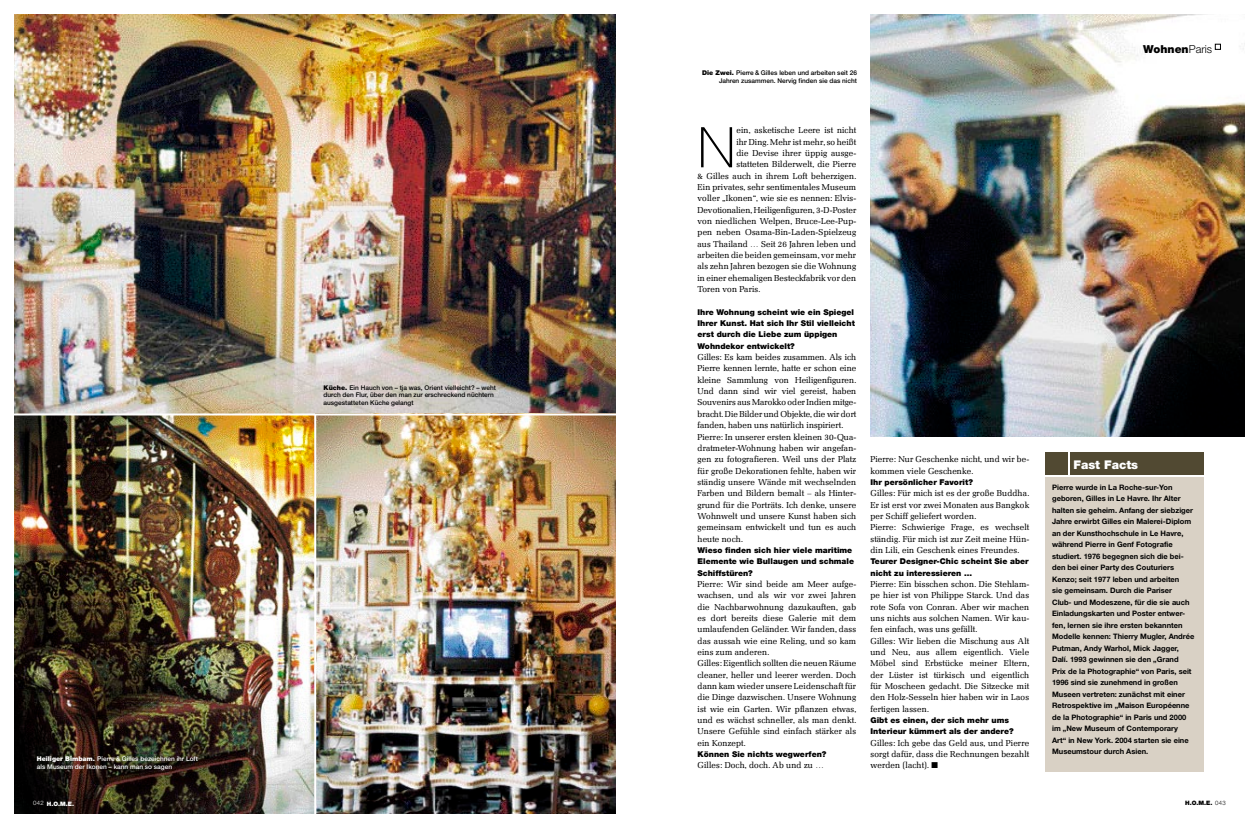
<style>
.page{position:relative;width:1259px;height:828px;background:#fff}
.page>*{position:absolute;margin:0;border:0;box-sizing:border-box;transform-origin:0 0}
.Lauftext{font:100 56.1px "Helvetica Neue";color:#000}
.Kasten_Head{font:900 12px "Helvetica Neue";color:#fff}
.Überzeile{font:900 11px "Helvetica Neue";color:#000}
.Lauftext-2{font:8.5px/11.3px "Melior BQ";color:#000;text-align:justify}
.Story_Frage{font:900 8px/11.3px "Helvetica Neue";color:#000}
.Kasten_Lauftext{font:700 7.5px/11.5px "Helvetica Neue";color:#000}
.Kasten_Head-2{font:500 6.5px/7.5px "Helvetica Neue";color:#000;text-align:right}
.Kasten_Head-3{font:500 6.5px/7.5px "Helvetica Neue";color:#fff}
.t1{font:900 6px "Helvetica Neue";color:#000}
.t2{font:900 6px "Helvetica Neue";color:#fff}
.t3{font:300 6px "Helvetica Neue";color:#fff}
.s1{font-weight:900}
.s2{font-weight:300}
</style>
<div class="page">
<img style="left:14px;top:415px;width:300px;height:399px">
<img style="left:870px;top:14px;width:374px;height:423px">
<img style="left:14px;top:14px;width:601px;height:399px">
<svg style="left:1215px;top:44px;width:5px;height:6px"></svg>
<img style="left:316px;top:415px;width:299px;height:399px">
<div style="left:1045px;top:477px;width:158px;height:295px;background:#d9d1c5"></div>
<div style="left:1070px;top:452px;width:134px;height:23px;background:#514932"></div>
<div style="left:1045px;top:452px;width:22px;height:23px;background:#514932"></div>
<p class="Kasten_Head-2" style="left:324px;top:383px;width:174px;text-align:left"><span class="s1">Küche.</span> Ein Hauch von – tja was, Orient vielleicht? – weht durch den Flur, über den man zur erschreckend nüchtern ausgestatteten Küche gelangt</p>
<p class="Kasten_Head-3" style="left:37px;top:755px;width:162px"><span class="s1">Heiliger Bimbam.</span> Pierre &amp; Gilles bezeichnen ihr Loft als Museum der Ikonen – kann man so sagen</p>
<p class="t3" style="left:33px;top:799px;width:12px">042</p>
<p class="t2" style="left:47px;top:800px;width:29px">H.O.M.E.</p>
<p class="Kasten_Head-2" style="left:702px;top:69px;width:156px"><span class="s1">Die Zwei.</span> Pierre &amp; Gilles leben und arbeiten seit 26<br>Jahren zusammen. Nervig finden sie das nicht</p>
<p class="Lauftext" style="left:697px;top:115px;width:40px">N</p>
<p class="Lauftext-2" style="left:736px;top:125px;width:121px">ein, asketische Leere ist nicht</p>
<p class="Lauftext-2" style="left:736px;top:136px;width:121px">ihr Ding. Mehr ist mehr, so heißt</p>
<p class="Lauftext-2" style="left:736px;top:148px;width:121px">die Devise ihrer üppig ausge-</p>
<p class="Lauftext-2" style="left:736px;top:159px;width:121px">statteten Bilderwelt, die Pierre</p>
<p class="Lauftext-2" style="left:697px;top:170px;width:160px">&amp; Gilles auch in ihrem Loft beherzigen.</p>
<p class="Lauftext-2" style="left:697px;top:182px;width:160px">Ein privates, sehr sentimentales Museum</p>
<p class="Lauftext-2" style="left:697px;top:193px;width:160px">voller „Ikonen“, wie sie es nennen: Elvis-</p>
<p class="Lauftext-2" style="left:697px;top:204px;width:160px">Devotionalien, Heiligenfiguren, 3-D-Poster</p>
<p class="Lauftext-2" style="left:697px;top:216px;width:160px">von niedlichen Welpen, Bruce-Lee-Pup-</p>
<p class="Lauftext-2" style="left:697px;top:227px;width:160px">pen neben Osama-Bin-Laden-Spielzeug</p>
<p class="Lauftext-2" style="left:697px;top:238px;width:160px">aus Thailand … Seit 26 Jahren leben und</p>
<p class="Lauftext-2" style="left:697px;top:250px;width:160px">arbeiten die beiden gemeinsam, vor mehr</p>
<p class="Lauftext-2" style="left:697px;top:261px;width:160px">als zehn Jahren bezogen sie die Wohnung</p>
<p class="Lauftext-2" style="left:697px;top:272px;width:160px">in einer ehemaligen Besteckfabrik vor den</p>
<p class="Lauftext-2" style="left:697px;top:284px;width:65px">Toren von Paris.</p>
<p class="Story_Frage" style="left:697px;top:306px;width:159px">Ihre Wohnung scheint wie ein Spiegel Ihrer Kunst. Hat sich Ihr Stil vielleicht erst durch die Liebe zum üppigen Wohndekor entwickelt?</p>
<p class="Lauftext-2" style="left:697px;top:352px;width:160px">Gilles: Es kam beides zusammen. Als ich Pierre kennen lernte, hatte er schon eine kleine Sammlung von Heiligenfiguren.<br>Und dann sind wir viel gereist, haben Souvenirs aus Marokko oder Indien mitge&shy;bracht. Die Bilder und Objekte, die wir dort fanden, haben uns natürlich inspiriert.</p>
<p class="Lauftext-2" style="left:697px;top:431px;width:160px">Pierre: In unserer ersten kleinen 30-Qua&shy;dratmeter-Wohnung haben wir angefan&shy;gen zu fotografieren. Weil uns der Platz für große Dekorationen fehlte, haben wir ständig unsere Wände mit wechselnden Farben und Bildern bemalt – als Hinter&shy;grund für die Porträts. Ich denke, unsere Wohnwelt und unsere Kunst haben sich gemeinsam entwickelt und tun es auch heute noch.</p>
<p class="Story_Frage" style="left:697px;top:544px;width:158px">Wieso finden sich hier viele maritime<br>Elemente wie Bullaugen und schmale<br>Schiffstüren?</p>
<p class="Lauftext-2" style="left:697px;top:578px;width:160px">Pierre: Wir sind beide am Meer aufge&shy;wachsen, und als wir vor zwei Jahren die Nachbarwohnung dazukauften, gab es dort bereits diese Galerie mit dem umlaufenden Geländer. Wir fanden, dass das aussah wie eine Reling, und so kam eins zum anderen.</p>
<p class="Lauftext-2" style="left:697px;top:658px;width:160px">Gilles: Eigentlich sollten die neuen Räume cleaner, heller und leerer werden. Doch dann kam wieder unsere Leidenschaft für die Dinge dazwischen. Unsere Wohnung ist wie ein Garten. Wir pflanzen etwas, und es wächst schneller, als man denkt.<br>Unsere Gefühle sind einfach stärker als ein Konzept.</p>
<p class="Story_Frage" style="left:697px;top:748px;width:130px">Können Sie nichts wegwerfen?</p>
<p class="Lauftext-2" style="left:697px;top:760px;width:128px">Gilles: Doch, doch. Ab und zu …</p>
<p class="Lauftext-2" style="left:870px;top:454px;width:160px">Pierre: Nur Geschenke nicht, und wir be&shy;kommen viele Geschenke.</p>
<p class="Story_Frage" style="left:870px;top:476px;width:104px">Ihr persönlicher Favorit?</p>
<p class="Lauftext-2" style="left:870px;top:488px;width:160px">Gilles: Für mich ist es der große Buddha.<br>Er ist erst vor zwei Monaten aus Bangkok per Schiff geliefert worden.</p>
<p class="Lauftext-2" style="left:870px;top:522px;width:160px">Pierre: Schwierige Frage, es wechselt ständig. Für mich ist zur Zeit meine Hün&shy;din Lili, ein Geschenk eines Freundes.</p>
<p class="Story_Frage" style="left:870px;top:556px;width:160px">Teurer Designer-Chic scheint Sie aber nicht zu interessieren …</p>
<p class="Lauftext-2" style="left:870px;top:578px;width:160px">Pierre: Ein bisschen schon. Die Stehlam&shy;pe hier ist von Philippe Starck. Und das rote Sofa von Conran. Aber wir machen uns nichts aus solchen Namen. Wir kau&shy;fen einfach, was uns gefällt.</p>
<p class="Lauftext-2" style="left:870px;top:635px;width:160px">Gilles: Wir lieben die Mischung aus Alt und Neu, aus allem eigentlich. Viele Möbel sind Erbstücke meiner Eltern, der Lüster ist türkisch und eigentlich für Moscheen gedacht. Die Sitzecke mit den Holz-Sesseln hier haben wir in Laos fertigen lassen.</p>
<p class="Story_Frage" style="left:870px;top:714px;width:145px">Gibt es einen, der sich mehr ums<br>Interieur kümmert als der andere?</p>
<p class="Lauftext-2" style="left:870px;top:737px;width:160px">Gilles: Ich gebe das Geld aus, und Pierre sorgt dafür, dass die Rechnungen bezahlt werden (lacht). ■</p>
<p class="Überzeile" style="left:1143px;top:42px;width:70px">Wohnen<span class="s2">Paris</span></p>
<p class="Kasten_Head" style="left:1073px;top:457px;width:66px">Fast Facts</p>
<p class="Kasten_Lauftext" style="left:1052px;top:481px;width:144px">Pierre wurde in La Roche-sur-Yon geboren, Gilles in Le Havre. Ihr Alter halten sie geheim. Anfang der siebziger Jahre erwirbt Gilles ein Malerei-Diplom an der Kunsthochschule in Le Havre, während Pierre in Genf Fotografie studiert. 1976 begegnen sich die bei&shy;den bei einer Party des Couturiers Kenzo; seit 1977 leben und arbeiten<br>sie gemeinsam. Durch die Pariser<br>Club- und Modeszene, für die sie auch Einladungskarten und Poster entwer&shy;fen, lernen sie ihre ersten bekannten Modelle kennen: Thierry Mugler, Andrée Putman, Andy Warhol, Mick Jagger, Dalí. 1993 gewinnen sie den „Grand Prix de la Photographie“ von Paris, seit 1996 sind sie zunehmend in großen Museen vertreten: zunächst mit einer Retrospektive im „Maison Européenne de la Photographie“ in Paris und 2000 im „New Museum of Contemporary<br>Art“ in New York. 2004 starten sie eine Museumstour durch Asien.</p>
<p class="t1" style="left:1185px;top:799px;width:42px">H.O.M.E. <span class="s2">043</span></p>
</div>
